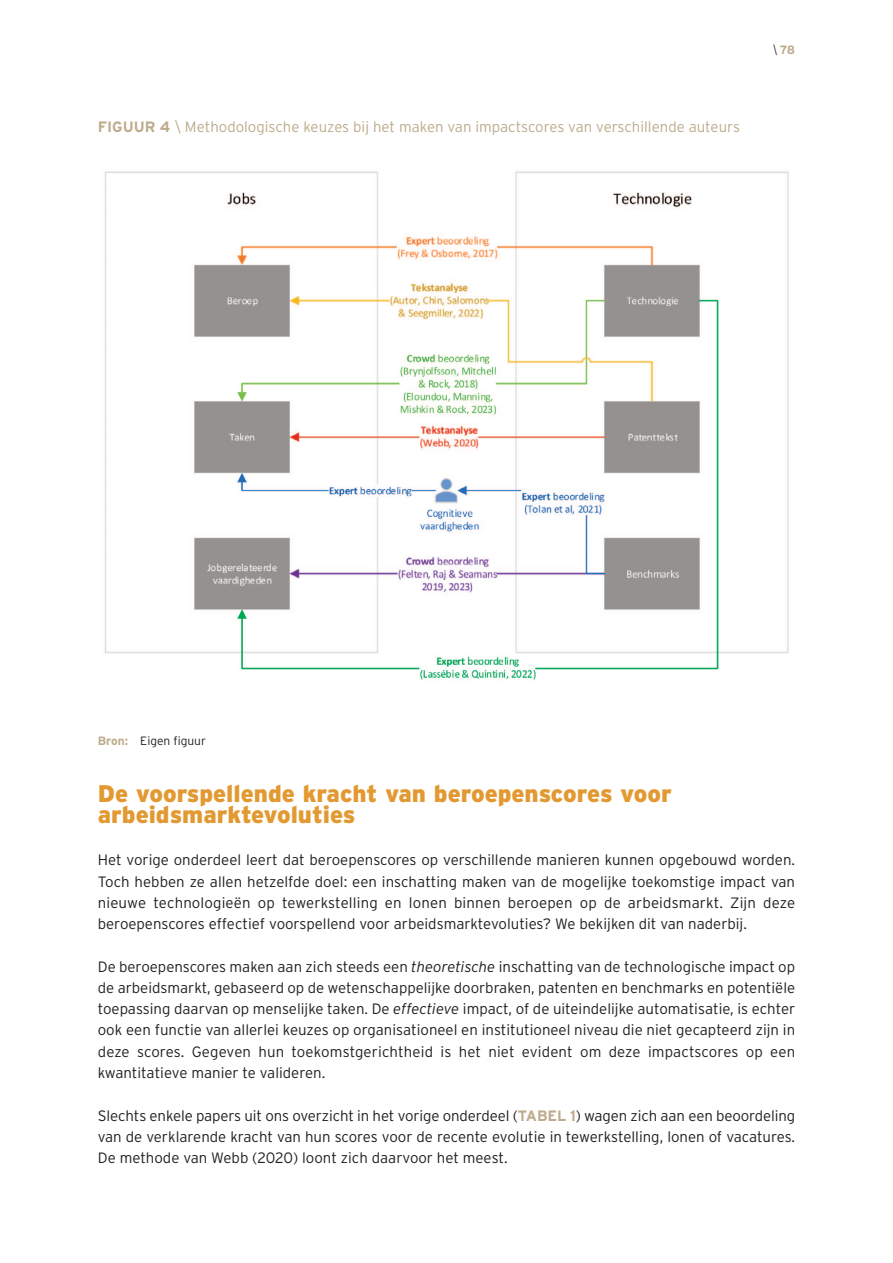
<style>
.page{position:relative;width:893px;height:1263px;background:#fff}
.page>*{position:absolute;margin:0;border:0;box-sizing:border-box;transform-origin:0 0}
.t1{font:900 24px/21.3px "Interstate";color:#e39931}
.t2{font:300 15px/21.3px "Interstate";color:#231f20;text-align:justify}
.t3{font:300 15px "Interstate";color:#bdab8b}
.t4{font:300 12px "Interstate";color:#231f20}
.t5{font:700 12px "Interstate";color:#bdab8b}
.s1{font-weight:700}
.s2{font-family:"Interstate Condensed";font-weight:300;color:#231f20}
.s3{font-weight:700;color:#bdab8b}
.s4{font-style:italic}
</style>
<div class="page">
<img style="left:104px;top:171px;width:685px;height:509px">
<p class="t3" style="left:98px;top:121px;width:644px"><span class="s1">FIGUUR 4</span> \ Methodologische keuzes bij het maken van impactscores van verschillende auteurs</p>
<p class="t5" style="left:773px;top:45px;width:23px"><span class="s2">\</span> 78</p>
<p class="t4" style="left:98px;top:736px;width:110px"><span class="s3">Bron:</span> Eigen figuur</p>
<p class="t1" style="left:98px;top:784px;width:576px">De voorspellende kracht van beroepenscores voor arbeidsmarktevoluties</p>
<p class="t2" style="left:98px;top:851px;width:699px">Het vorige onderdeel leert dat beroepenscores op verschillende manieren kunnen opgebouwd worden.<br>Toch hebben ze allen hetzelfde doel: een inschatting maken van de mogelijke toekomstige impact van nieuwe technologieën op tewerkstelling en lonen binnen beroepen op de arbeidsmarkt. Zijn deze beroepenscores effectief voorspellend voor arbeidsmarktevoluties? We bekijken dit van naderbij.</p>
<p class="t2" style="left:98px;top:957px;width:699px">De beroepenscores maken aan zich steeds een <span class="s4">theoretische</span> inschatting van de technologische impact op de arbeidsmarkt, gebaseerd op de wetenschappelijke doorbraken, patenten en benchmarks en potentiële toepassing daarvan op menselijke taken. De <span class="s4">effectieve</span> impact, of de uiteindelijke automatisatie, is echter ook een functie van allerlei keuzes op organisationeel en institutioneel niveau die niet gecapteerd zijn in deze scores. Gegeven hun toekomstgerichtheid is het niet evident om deze impactscores op een kwantitatieve manier te valideren.</p>
<p class="t2" style="left:98px;top:1106px;width:699px">Slechts enkele papers uit ons overzicht in het vorige onderdeel (<span class="s3">TABEL 1</span>) wagen zich aan een beoordeling van de verklarende kracht van hun scores voor de recente evolutie in tewerkstelling, lonen of vacatures.<br>De methode van Webb (2020) loont zich daarvoor het meest.</p>
</div>
